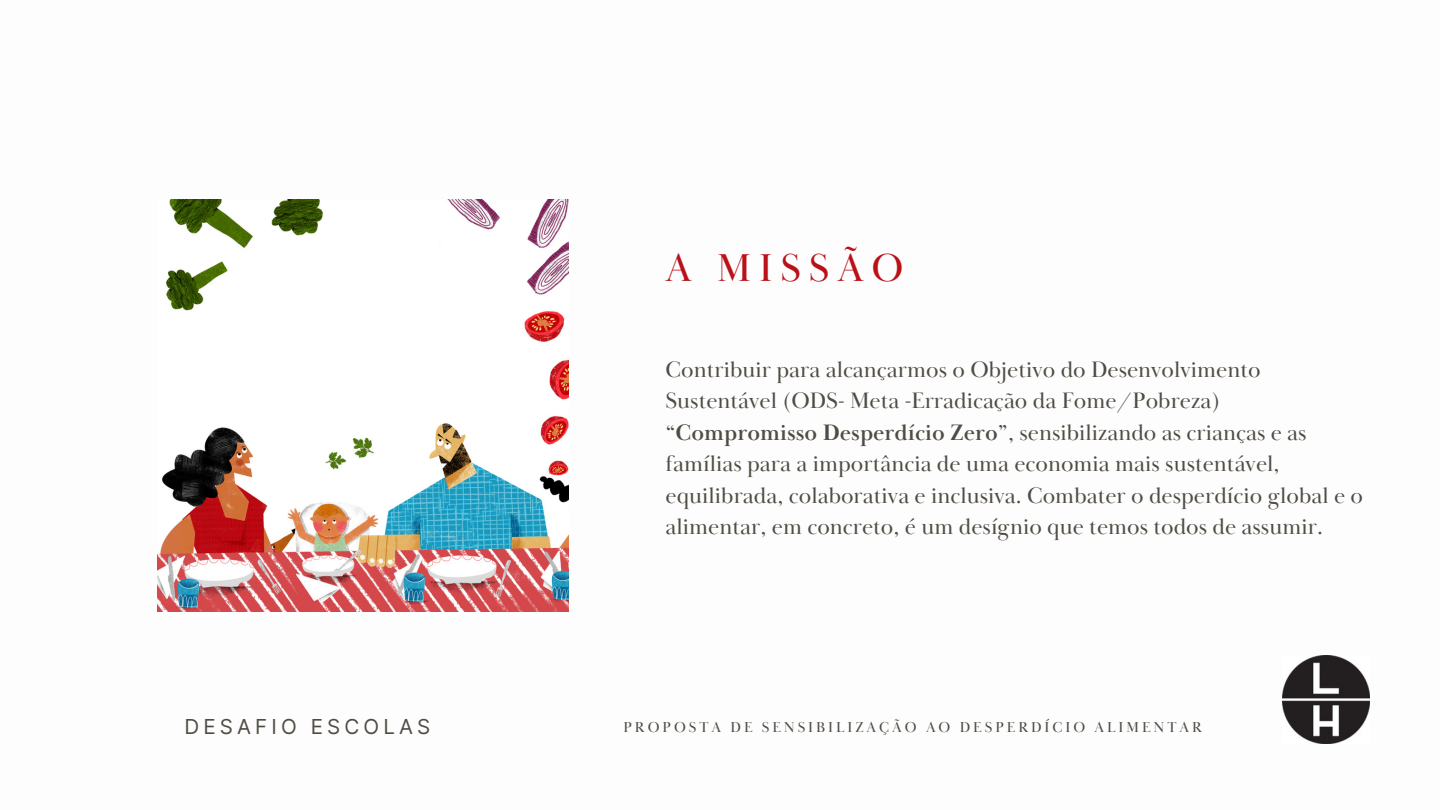
<style>
.page{position:relative;width:1440px;height:810px;background:#fff}
.page>*{position:absolute;margin:0;border:0;box-sizing:border-box;transform-origin:0 0}
.t1{font:40px "Baskerville Display PT";letter-spacing:.2em;color:#ba1118}
.t2{font:23px/31.5px "Baskerville Display PT";color:#504c44}
.t3{font:20.6px "Inter";letter-spacing:.2em;color:#504c44}
.t4{font:14.8px "Baskerville Display PT";letter-spacing:.2em;color:#504c44}
.s1{font-weight:700}
</style>
<div class="page">
<img style="left:157px;top:199px;width:411px;height:412px">
<img style="left:1282px;top:656px;width:88px;height:87px">
<p class="t1" style="left:666px;top:244px;width:240px">A MISSÃO</p>
<p class="t2" style="left:666px;top:354px;width:699px">Contribuir para alcançarmos o Objetivo do Desenvolvimento Sustentável (ODS- Meta -Erradicação da Fome/Pobreza) “<span class="s1">Compromisso Desperdício Zero</span>”, sensibilizando as crianças e as famílias para a importância de uma economia mais sustentável, equilibrada, colaborativa e inclusiva. Combater o desperdício global e o alimentar, em concreto, é um desígnio que temos todos de assumir.</p>
<p class="t3" style="left:185px;top:714px;width:247px">DESAFIO ESCOLAS</p>
<p class="t4" style="left:623px;top:719px;width:580px">PROPOSTA DE SENSIBILIZAÇÃO AO DESPERDÍCIO ALIMENTAR</p>
</div>
